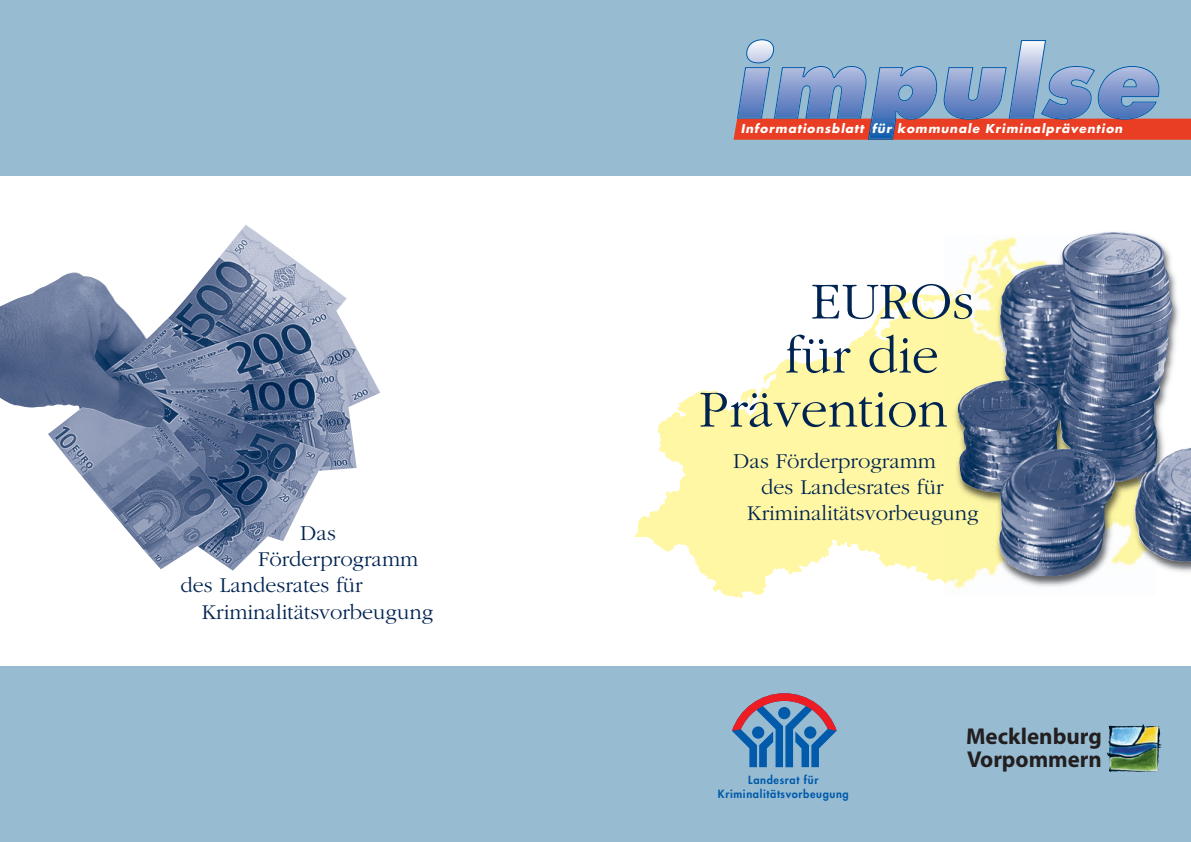
<style>
.page{position:relative;width:1191px;height:842px;background:#fff}
.page>*{position:absolute;margin:0;border:0;box-sizing:border-box;transform-origin:0 0}
.t1{font:300 54px "Garamond";color:#002451}
.t2{font:700 23px/22.4px "Myriad";color:#231f20}
.t3{font:300 22px "Garamond";color:#002451}
.t4{font:italic 700 12px "Futura";letter-spacing:.075em;color:#fff}
.t5{font:800 11px/14.6px "Futura";letter-spacing:.06em;color:#015aaa;text-align:center}
</style>
<div class="page">
<div style="left:595px;top:0;width:596px;height:176px;background:#97bcd2"></div>
<svg style="left:733px;top:119px;width:458px;height:21px"></svg>
<div style="left:595px;top:666px;width:596px;height:176px;background:#97bcd2"></div>
<svg style="left:737px;top:39px;width:425px;height:101px"></svg>
<svg style="left:633px;top:285px;width:311px;height:313px;fill:#fff7a4"></svg>
<svg style="left:740px;top:389px;width:16px;height:15px"></svg>
<svg style="left:917px;top:300px;width:8px;height:5px"></svg>
<svg style="left:732px;top:693px;width:104px;height:74px"></svg>
<img style="left:1117px;top:724px;width:44px;height:48px">
<img style="left:1089px;top:232px;width:102px;height:340px">
<img style="left:944px;top:235px;width:211px;height:354px">
<img style="left:957px;top:238px;width:122px;height:175px">
<div style="left:0;top:0;width:595px;height:176px;background:#97bcd2"></div>
<div style="left:0;top:666px;width:595px;height:176px;background:#97bcd2"></div>
<img style="left:0;top:225px;width:380px;height:346px">
<p class="t3" style="left:300px;top:524px;width:37px">Das</p>
<p class="t3" style="left:258px;top:550px;width:162px">Förderprogramm</p>
<p class="t3" style="left:181px;top:577px;width:184px">des Landesrates für</p>
<p class="t3" style="left:202px;top:603px;width:233px">Kriminalitätsvorbeugung</p>
<p class="t4" style="left:740px;top:123px;width:385px">Informationsblatt für kommunale Kriminalprävention</p>
<h1 class="t1" style="left:811px;top:280px;width:165px">EUROs</h1>
<h1 class="t1" style="left:785px;top:334px;width:155px">für die</h1>
<h1 class="t1" style="left:699px;top:388px;width:250px">Prävention</h1>
<p class="t3" style="left:733px;top:452px;width:204px">Das Förderprogramm</p>
<p class="t3" style="left:761px;top:478px;width:184px">des Landesrates für</p>
<p class="t3" style="left:747px;top:505px;width:233px">Kriminalitätsvorbeugung</p>
<p class="t5" style="left:718px;top:773px;width:132px">Landesrat für<br>Kriminalitätsvorbeugung</p>
<p class="t2" style="left:966px;top:727px;width:137px">Mecklenburg<br>Vorpommern</p>
</div>
